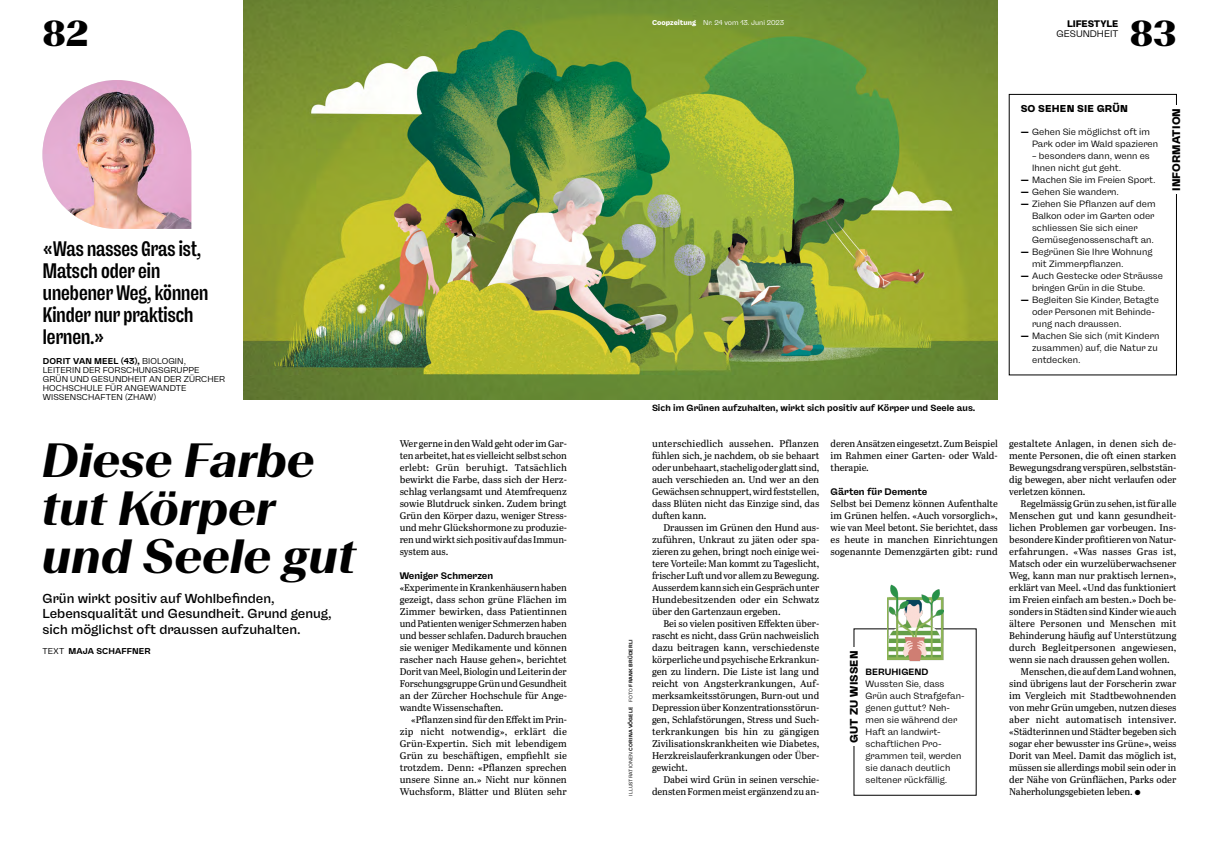
<style>
.page{position:relative;width:1219px;height:842px;background:#fff}
.page>*{position:absolute;margin:0;border:0;box-sizing:border-box;transform-origin:0 0}
.t1{font:italic 700 48px/48px "Beausite Slick";letter-spacing:-.005em;color:#000}
.t2{font:900 36px "Beausite Slick";color:#000}
.t3{font:500 21px/22px "Coop Freigeist X Con";color:#000}
.t4{font:500 13px/15.5px "Coop Freigeist";color:#000}
.t5{font:900 11px "Coop Freigeist";letter-spacing:.01em;color:#000}
.t6{font:900 10px "Coop Freigeist";letter-spacing:.02em;color:#000}
.t7{font:9.7px/12px "Abril Text";letter-spacing:-.005em;color:#000;text-align:justify}
.t8{font:9.7px "Abril Text";letter-spacing:.015em;color:#000}
.t9{font:9.7px "Abril Text";letter-spacing:.02em;color:#000}
.t10{font:700 9.5px "Coop Freigeist";color:#000}
.t11{font:9.5px "Coop Freigeist";color:#000}
.t12{font:900 9.5px "Coop Freigeist";color:#000}
.t13{font:9.1px/12px "Coop Freigeist";letter-spacing:.005em;color:#000}
.t14{font:700 9.1px "Coop Freigeist";letter-spacing:.005em;color:#000}
.t15{font:700 9px "Coop Freigeist";color:#000}
.t16{font:8.5px/9px "Coop Freigeist";letter-spacing:.01em;color:#000}
.t17{font:700 8.5px "Coop Freigeist";letter-spacing:.02em;color:#000}
.t18{font:7px "Coop Freigeist";color:#fff}
.t19{font:700 5px "Coop Freigeist";letter-spacing:.02em;color:#000}
.s1{font-weight:900}
.s2{font-weight:700}
.s3{font-weight:400}
.s4{font-family:"Coop Freigeist";font-size:7.2px}
</style>
<div class="page">
<img style="left:42px;top:80px;width:149px;height:149px">
<div style="left:1009px;top:94px;width:168px;height:281px;border:1px solid #000"></div>
<div style="left:1169px;top:105px;width:14px;height:89px;background:#fff"></div>
<img style="left:887px;top:584px;width:56px;height:78px">
<img style="left:243px;top:0;width:755px;height:399px">
<p class="t18" style="left:652px;top:19px;width:133px"><span class="s1">Coopzeitung</span> Nr. 24 vom 13. Juni 2023</p>
<h2 class="t2" style="left:1130px;top:9px;width:48px">83</h2>
<h2 class="t2" style="left:43px;top:9px;width:48px">82</h2>
<p class="t11" style="left:1057px;top:28px;width:63px">GESUNDHEIT</p>
<p class="t12" style="left:1067px;top:18px;width:53px">LIFESTYLE</p>
<h3 class="t3" style="left:43px;top:237px;width:167px">«Was nasses Gras ist,<br>Matsch oder ein unebener Weg, können<br>Kinder nur praktisch lernen.»</h3>
<p class="t16" style="left:43px;top:357px;width:184px"><span class="s2">DORIT VAN MEEL (43),</span> BIOLOGIN,<br>LEITERIN DER FORSCHUNGSGRUPPE<br>GRÜN UND GESUNDHEIT AN DER ZÜRCHER<br>HOCHSCHULE FÜR ANGEWANDTE<br>WISSENSCHAFTEN (ZHAW)</p>
<h1 class="t1" style="left:43px;top:434px;width:315px">Diese Farbe tut Körper und Seele gut</h1>
<h3 class="t4" style="left:43px;top:590px;width:291px">Grün wirkt positiv auf Wohlbefinden,<br>Lebensqualität und Gesundheit. Grund genug, sich möglichst oft draussen aufzuhalten.</h3>
<p class="t17" style="left:43px;top:645px;width:110px"><span class="s3">TEXT</span> MAJA SCHAFFNER</p>
<p class="t7" style="left:400px;top:437px;width:169px">Wer gerne in den Wald geht oder im Gar&shy;ten arbeitet, hat es vielleicht selbst schon erlebt: Grün beruhigt. Tatsächlich bewirkt die Farbe, dass sich der Herz&shy;schlag verlangsamt und Atemfrequenz sowie Blutdruck sinken. Zudem bringt Grün den Körper dazu, weniger Stress&shy;und mehr Glückshormone zu produzie&shy;ren und wirkt sich positiv auf das Immun&shy;system aus.</p>
<p class="t10" style="left:400px;top:570px;width:95px">Weniger Schmerzen</p>
<p class="t7" style="left:400px;top:581px;width:169px">«Experimente in Krankenhäusern haben gezeigt, dass schon grüne Flächen im Zimmer bewirken, dass Patientinnen und Patienten weniger Schmerzen haben und besser schlafen. Dadurch brauchen sie weniger Medikamente und können rascher nach Hause gehen», berichtet Dorit van Meel, Biologin und Leiterin der Forschungsgruppe Grün und Gesundheit an der Zürcher Hochschule für Ange&shy;wandte Wissenschaften.</p>
<p class="t7" style="left:400px;top:713px;width:169px;text-indent:11px">«Pflanzen sind für den Effekt im Prin&shy;zip nicht notwendig», erklärt die Grün-Expertin. Sich mit lebendigem Grün zu beschäftigen, empfiehlt sie trotzdem. Denn: «Pflanzen sprechen unsere Sinne an.» Nicht nur können Wuchsform, Blätter und Blüten sehr</p>
<p class="t19" style="left:628px;top:796px;width:157px;rotate:-90deg"><span class="s3">ILLUSTRATIONEN</span> CORINA VÖGELE <span class="s3">FOTO</span> FRANK BRÜDERLI</p>
<p class="t6" style="left:1021px;top:102px;width:109px">SO SEHEN SIE GRÜN</p>
<p class="t13" style="left:1032px;top:126px;width:128px;text-indent:-11px"><span class="s1">—</span> Gehen Sie möglichst oft im<br>Park oder im Wald spazieren</p>
<p class="t13" style="left:1032px;top:150px;width:119px">– besonders dann, wenn es<br>Ihnen nicht gut geht.</p>
<p class="t13" style="left:1021px;top:174px;width:137px"><span class="s1">—</span> Machen Sie im Freien Sport.</p>
<p class="t13" style="left:1021px;top:186px;width:100px"><span class="s1">—</span> Gehen Sie wandern.</p>
<p class="t13" style="left:1032px;top:198px;width:125px;text-indent:-11px"><span class="s1">—</span> Ziehen Sie Pflanzen auf dem<br>Balkon oder im Garten oder schliessen Sie sich einer<br>Gemüsegenossenschaft an.</p>
<p class="t13" style="left:1032px;top:246px;width:122px;text-indent:-11px"><span class="s1">—</span> Begrünen Sie Ihre Wohnung mit Zimmerpflanzen.</p>
<p class="t13" style="left:1032px;top:270px;width:132px;text-indent:-11px"><span class="s1">—</span> Auch Gestecke oder Sträusse bringen Grün in die Stube.</p>
<p class="t13" style="left:1032px;top:294px;width:128px;text-indent:-11px"><span class="s1">—</span> Begleiten Sie Kinder, Betagte oder Personen mit Behinde&shy;rung nach draussen.</p>
<p class="t13" style="left:1032px;top:330px;width:129px;text-indent:-11px"><span class="s1">—</span> Machen Sie sich (mit Kindern zusammen) auf, die Natur zu entdecken.</p>
<p class="t5" style="left:1169px;top:191px;width:85px;rotate:-90deg">INFORMATION</p>
<p class="t15" style="left:652px;top:403px;width:325px">Sich im Grünen aufzuhalten, wirkt sich positiv auf Körper und Seele aus.</p>
<p class="t7" style="left:652px;top:437px;width:169px">unterschiedlich aussehen. Pflanzen fühlen sich, je nachdem, ob sie behaart oder unbehaart, stachelig oder glatt sind, auch verschieden an. Und wer an den Gewächsen schnuppert, wird feststellen, dass Blüten nicht das Einzige sind, das duften kann.</p>
<p class="t7" style="left:652px;top:521px;width:169px;text-indent:11px">Draussen im Grünen den Hund aus&shy;zuführen, Unkraut zu jäten oder spa&shy;zieren zu gehen, bringt noch einige wei&shy;tere Vorteile: Man kommt zu Tageslicht, frischer Luft und vor allem zu Bewegung.<br>Ausserdem kann sich ein Gespräch unter Hundebesitzenden oder ein Schwatz über den Gartenzaun ergeben.</p>
<p class="t7" style="left:652px;top:617px;width:169px;text-indent:11px">Bei so vielen positiven Effekten über&shy;rascht es nicht, dass Grün nachweislich dazu beitragen kann, verschiedenste körperliche und psychische Erkrankun&shy;gen zu lindern. Die Liste ist lang und reicht von Angsterkrankungen, Auf&shy;merksamkeitsstörungen, Burn-out und Depression über Konzentrationsstörun&shy;gen, Schlafstörungen, Stress und Such&shy;terkrankungen bis hin zu gängigen Zivilisationskrankheiten wie Diabetes, Herzkreislauferkrankungen oder Über&shy;gewicht.</p>
<p class="t7" style="left:652px;top:773px;width:169px;text-align:right">Dabei wird Grün in seinen verschie&shy;densten Formen meist ergänzend zu an-</p>
<p class="t7" style="left:831px;top:437px;width:169px">deren Ansätzen eingesetzt. Zum Beispiel im Rahmen einer Garten- oder Wald&shy;therapie.</p>
<p class="t10" style="left:831px;top:486px;width:98px">Gärten für Demente</p>
<p class="t7" style="left:831px;top:497px;width:169px">Selbst bei Demenz können Aufenthalte im Grünen helfen. «Auch vorsorglich», wie van Meel betont. Sie berichtet, dass es heute in manchen Einrichtungen sogenannte Demenzgärten gibt: rund</p>
<p class="t5" style="left:847px;top:743px;width:94px;rotate:-90deg">GUT ZU WISSEN</p>
<p class="t14" style="left:865px;top:666px;width:65px">BERUHIGEND</p>
<p class="t13" style="left:865px;top:678px;width:101px">Wussten Sie, dass<br>Grün auch Strafgefan&shy;genen guttut? Neh&shy;men sie während der<br>Haft an landwirt&shy;schaftlichen Pro&shy;grammen teil, werden sie danach deutlich seltener rückfällig.</p>
<p class="t7" style="left:1009px;top:437px;width:169px">gestaltete Anlagen, in denen sich de&shy;mente Personen, die oft einen starken Bewegungsdrang verspüren, selbststän&shy;dig bewegen, aber nicht verlaufen oder verletzen können.</p>
<p class="t7" style="left:1020px;top:497px;width:157px">Regelmässig Grün zu sehen, ist für alle</p>
<p class="t7" style="left:1009px;top:509px;width:168px">Menschen gut und kann gesundheit-</p>
<p class="t7" style="left:1009px;top:521px;width:169px">lichen Problemen gar vorbeugen. Ins-</p>
<p class="t7" style="left:1009px;top:533px;width:169px">besondere Kinder profitieren von Natur-</p>
<p class="t8" style="left:1009px;top:545px;width:169px">erfahrungen. «Was nasses Gras ist,</p>
<p class="t7" style="left:1009px;top:557px;width:169px">Matsch oder ein wurzelüberwachsener</p>
<p class="t7" style="left:1009px;top:569px;width:169px">Weg, kann man nur praktisch lernen»,</p>
<p class="t7" style="left:1009px;top:581px;width:169px">erklärt van Meel. «Und das funktioniert</p>
<p class="t7" style="left:1009px;top:593px;width:169px">im Freien einfach am besten.» Doch be-</p>
<p class="t7" style="left:1009px;top:605px;width:169px">sonders in Städten sind Kinder wie auch</p>
<p class="t7" style="left:1009px;top:617px;width:169px">ältere Personen und Menschen mit</p>
<p class="t7" style="left:1009px;top:629px;width:169px">Behinderung häufig auf Unterstützung</p>
<p class="t8" style="left:1009px;top:641px;width:169px">durch Begleitpersonen angewiesen,</p>
<p class="t7" style="left:1009px;top:653px;width:162px">wenn sie nach draussen gehen wollen.</p>
<p class="t7" style="left:1020px;top:665px;width:157px">Menschen, die auf dem Land wohnen,</p>
<p class="t7" style="left:1009px;top:677px;width:169px">sind übrigens laut der Forscherin zwar</p>
<p class="t7" style="left:1009px;top:689px;width:169px">im Vergleich mit Stadtbewohnenden</p>
<p class="t7" style="left:1009px;top:701px;width:169px">von mehr Grün umgeben, nutzen dieses</p>
<p class="t9" style="left:1009px;top:713px;width:169px">aber nicht automatisch intensiver.</p>
<p class="t7" style="left:1009px;top:725px;width:169px">«Städterinnen und Städter begeben sich</p>
<p class="t7" style="left:1009px;top:737px;width:169px">sogar eher bewusster ins Grüne», weiss</p>
<p class="t7" style="left:1009px;top:749px;width:169px">Dorit van Meel. Damit das möglich ist,</p>
<p class="t7" style="left:1009px;top:761px;width:169px">müssen sie allerdings mobil sein oder in</p>
<p class="t7" style="left:1009px;top:773px;width:169px">der Nähe von Grünflächen, Parks oder</p>
<p class="t7" style="left:1009px;top:785px;width:133px">Naherholungsgebieten leben. <span class="s4">●</span></p>
</div>
